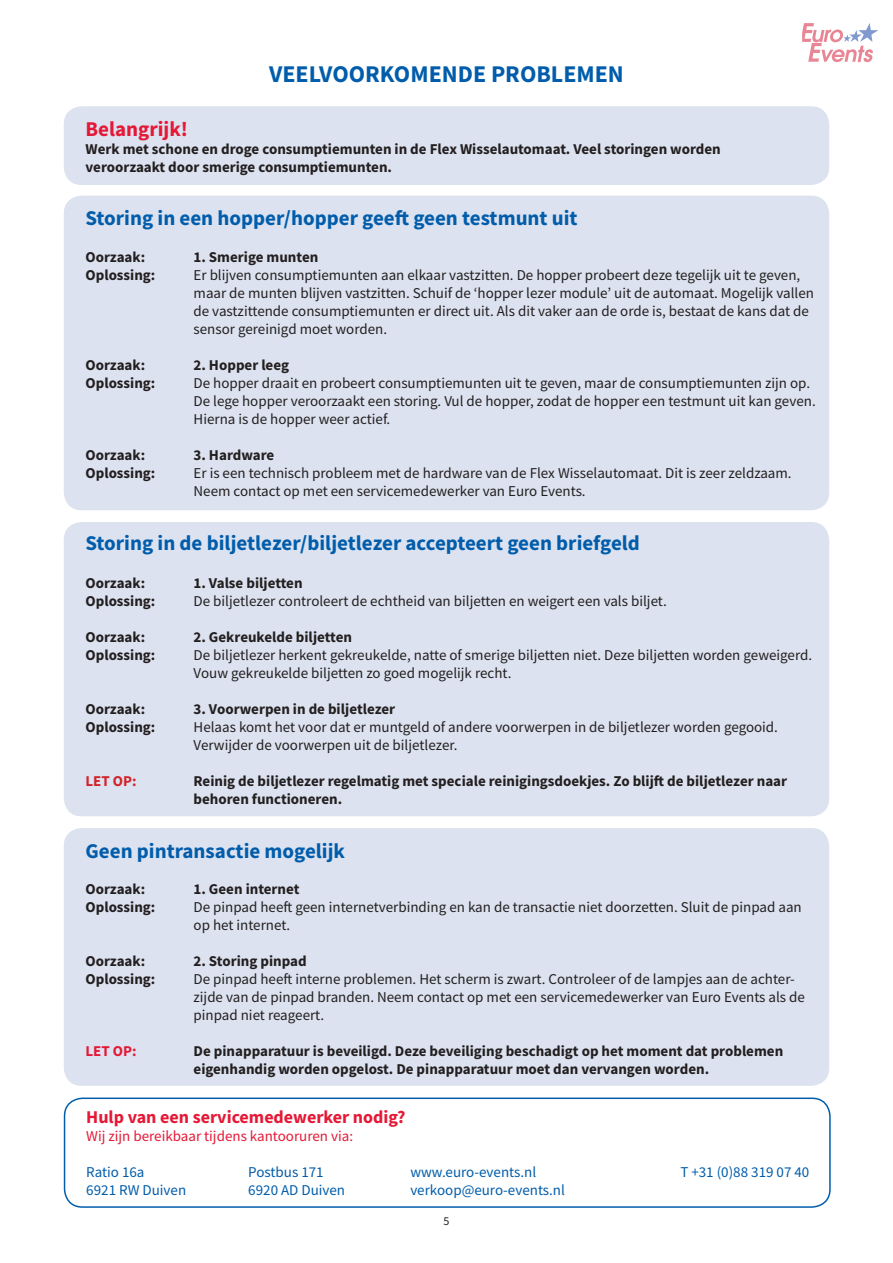
<style>
.page{position:relative;width:893px;height:1263px;background:#fff}
.page>*{position:absolute;margin:0;border:0;box-sizing:border-box;transform-origin:0 0}
.t1{font:700 24px "Source Sans Pro";color:#015dab}
.t2{font:700 21px "Source Sans Pro";color:#015dab}
.t3{font:700 21px "Source Sans Pro";color:#e51836}
.t4{font:700 18px "Source Sans Pro";color:#e51836}
.t5{font:15px/18px "Source Sans Pro";color:#231f20}
.t6{font:700 15px/18px "Source Sans Pro";color:#231f20}
.t7{font:15px "Source Sans Pro";color:#015dab}
.t8{font:15px "Source Sans Pro";color:#e51836}
.t9{font:700 15px "Source Sans Pro";color:#d1232a}
.t10{font:700 15px "Source Sans Pro";color:#e51836}
.t11{font:12px "Source Sans Pro";color:#231f20}
</style>
<div class="page">
<svg style="left:802px;top:23px;width:76px;height:39px"></svg>
<div style="left:64px;top:196px;width:765px;height:314px;background:#dce2ef;border-radius:18px"></div>
<div style="left:64px;top:106px;width:765px;height:79px;background:#dce2ef;border-radius:18px"></div>
<div style="left:64px;top:522px;width:765px;height:294px;background:#dce2ef;border-radius:18px"></div>
<div style="left:64px;top:828px;width:765px;height:258px;background:#dce2ef;border-radius:18px"></div>
<div style="left:64px;top:1097px;width:767px;height:111px;border:2px solid #015dab;border-radius:18px"></div>
<p class="t1" style="left:269px;top:58px;width:356px">VEELVOORKOMENDE PROBLEMEN</p>
<p class="t3" style="left:86px;top:115px;width:104px">Belangrijk!</p>
<p class="t6" style="left:86px;top:140px;width:637px">Werk met schone en droge consumptiemunten in de Flex Wisselautomaat. Veel storingen worden veroorzaakt door smerige consumptiemunten.</p>
<p class="t2" style="left:86px;top:203px;width:494px">Storing in een hopper/hopper geeft geen testmunt uit</p>
<p class="t6" style="left:86px;top:248px;width:61px">Oorzaak:</p>
<p class="t6" style="left:194px;top:248px;width:126px">1. Smerige munten</p>
<p class="t6" style="left:86px;top:266px;width:71px">Oplossing:</p>
<p class="t5" style="left:194px;top:266px;width:622px">Er blijven consumptiemunten aan elkaar vastzitten. De hopper probeert deze tegelijk uit te geven, maar de munten blijven vastzitten. Schuif de ‘hopper lezer module’ uit de automaat. Mogelijk vallen de vastzittende consumptiemunten er direct uit. Als dit vaker aan de orde is, bestaat de kans dat de sensor gereinigd moet worden.</p>
<p class="t6" style="left:86px;top:356px;width:61px">Oorzaak:</p>
<p class="t6" style="left:194px;top:356px;width:97px">2. Hopper leeg</p>
<p class="t6" style="left:86px;top:374px;width:71px">Oplossing:</p>
<p class="t5" style="left:194px;top:374px;width:624px">De hopper draait en probeert consumptiemunten uit te geven, maar de consumptiemunten zijn op.<br>De lege hopper veroorzaakt een storing. Vul de hopper, zodat de hopper een testmunt uit kan geven.<br>Hierna is de hopper weer actief.</p>
<p class="t6" style="left:86px;top:446px;width:61px">Oorzaak:</p>
<p class="t6" style="left:194px;top:446px;width:82px">3. Hardware</p>
<p class="t6" style="left:86px;top:464px;width:71px">Oplossing:</p>
<p class="t5" style="left:194px;top:464px;width:600px">Er is een technisch probleem met de hardware van de Flex Wisselautomaat. Dit is zeer zeldzaam.<br>Neem contact op met een servicemedewerker van Euro Events.</p>
<p class="t2" style="left:86px;top:529px;width:556px">Storing in de biljetlezer/biljetlezer accepteert geen briefgeld</p>
<p class="t6" style="left:86px;top:573px;width:61px">Oorzaak:</p>
<p class="t6" style="left:194px;top:573px;width:111px">1. Valse biljetten</p>
<p class="t6" style="left:86px;top:591px;width:71px">Oplossing:</p>
<p class="t5" style="left:194px;top:592px;width:475px">De biljetlezer controleert de echtheid van biljetten en weigert een vals biljet.</p>
<p class="t6" style="left:86px;top:627px;width:61px">Oorzaak:</p>
<p class="t6" style="left:194px;top:627px;width:160px">2. Gekreukelde biljetten</p>
<p class="t6" style="left:86px;top:645px;width:71px">Oplossing:</p>
<p class="t5" style="left:194px;top:646px;width:620px">De biljetlezer herkent gekreukelde, natte of smerige biljetten niet. Deze biljetten worden geweigerd.<br>Vouw gekreukelde biljetten zo goed mogelijk recht.</p>
<p class="t6" style="left:86px;top:699px;width:61px">Oorzaak:</p>
<p class="t6" style="left:194px;top:699px;width:203px">3. Voorwerpen in de biljetlezer</p>
<p class="t6" style="left:86px;top:717px;width:71px">Oplossing:</p>
<p class="t5" style="left:194px;top:718px;width:586px">Helaas komt het voor dat er muntgeld of andere voorwerpen in de biljetlezer worden gegooid.<br>Verwijder de voorwerpen uit de biljetlezer.</p>
<p class="t9" style="left:86px;top:771px;width:53px">LET OP:</p>
<p class="t6" style="left:194px;top:771px;width:595px">Reinig de biljetlezer regelmatig met speciale reinigingsdoekjes. Zo blijft de biljetlezer naar behoren functioneren.</p>
<p class="t2" style="left:86px;top:837px;width:261px">Geen pintransactie mogelijk</p>
<p class="t6" style="left:86px;top:880px;width:61px">Oorzaak:</p>
<p class="t6" style="left:194px;top:880px;width:107px">1. Geen internet</p>
<p class="t6" style="left:86px;top:898px;width:71px">Oplossing:</p>
<p class="t5" style="left:194px;top:898px;width:610px">De pinpad heeft geen internetverbinding en kan de transactie niet doorzetten. Sluit de pinpad aan op het internet.</p>
<p class="t6" style="left:86px;top:952px;width:61px">Oorzaak:</p>
<p class="t6" style="left:194px;top:952px;width:115px">2. Storing pinpad</p>
<p class="t6" style="left:86px;top:970px;width:71px">Oplossing:</p>
<p class="t5" style="left:194px;top:970px;width:613px">De pinpad heeft interne problemen. Het scherm is zwart. Controleer of de lampjes aan de achter&shy;zijde van de pinpad branden. Neem contact op met een servicemedewerker van Euro Events als de pinpad niet reageert.</p>
<p class="t10" style="left:86px;top:1041px;width:53px">LET OP:</p>
<p class="t6" style="left:194px;top:1042px;width:591px">De pinapparatuur is beveiligd. Deze beveiliging beschadigt op het moment dat problemen eigenhandig worden opgelost. De pinapparatuur moet dan vervangen worden.</p>
<p class="t4" style="left:86px;top:1105px;width:321px">Hulp van een servicemedewerker nodig?</p>
<p class="t8" style="left:86px;top:1126px;width:268px">Wij zijn bereikbaar tijdens kantooruren via:</p>
<p class="t7" style="left:86px;top:1162px;width:60px">Ratio 16a</p>
<p class="t7" style="left:248px;top:1162px;width:77px">Postbus 171</p>
<p class="t7" style="left:410px;top:1162px;width:127px">www.euro-events.nl</p>
<p class="t7" style="left:680px;top:1162px;width:131px">T +31 (0)88 319 07 40</p>
<p class="t7" style="left:86px;top:1180px;width:101px">6921 RW Duiven</p>
<p class="t7" style="left:248px;top:1180px;width:98px">6920 AD Duiven</p>
<p class="t7" style="left:410px;top:1180px;width:156px">verkoop@euro-events.nl</p>
<p class="t11" style="left:443px;top:1213px;width:7px">5</p>
</div>
